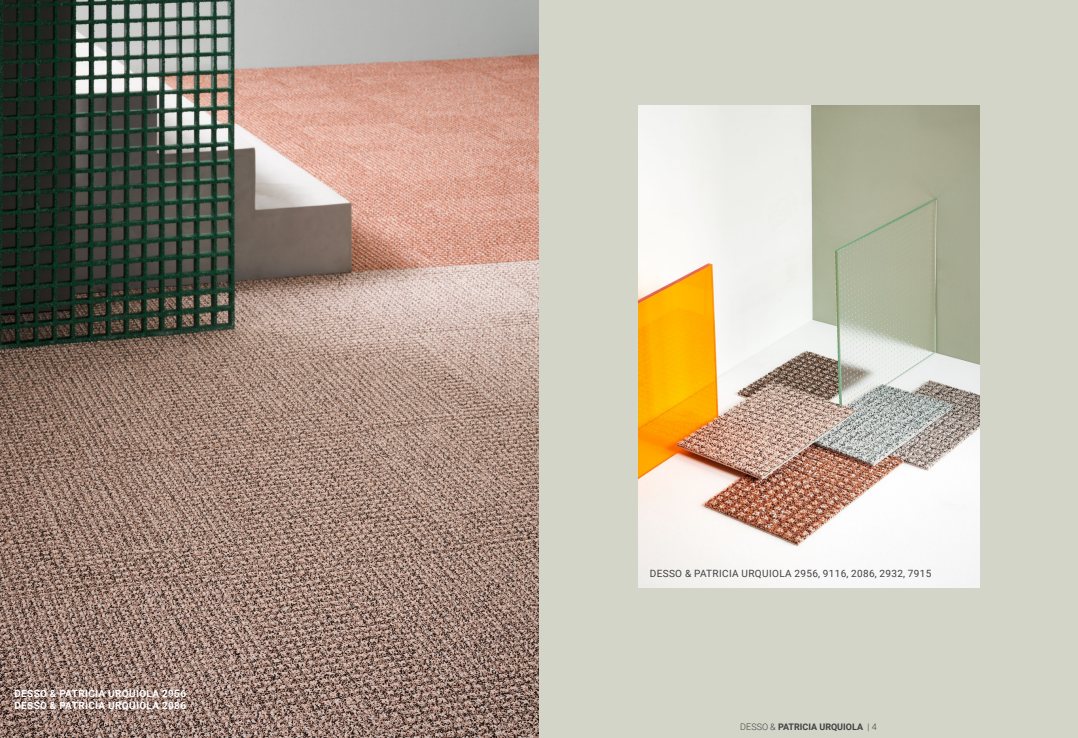
<style>
.page{position:relative;width:1078px;height:738px;background:#fff}
.page>*{position:absolute;margin:0;border:0;box-sizing:border-box;transform-origin:0 0}
.t1{font:700 10px/12px "Roboto";letter-spacing:.035em;color:#fff}
.t2{font:10px "Roboto";letter-spacing:.035em;color:#414042}
.t3{font:700 9px "Roboto";color:#414042}
.s1{font-weight:300}
</style>
<div class="page">
<div style="left:539px;top:0;width:538px;height:737px;background:#d4d5c9"></div>
<img style="left:639px;top:105px;width:340px;height:482px">
<img style="left:0;top:0;width:539px;height:737px">
<p class="t1" style="left:14px;top:686px;width:173px">DESSO &amp; PATRICIA URQUIOLA 2956<br>DESSO &amp; PATRICIA URQUIOLA 2086</p>
<p class="t2" style="left:649px;top:565px;width:283px">DESSO &amp; PATRICIA URQUIOLA 2956, 9116, 2086, 2932, 7915</p>
<p class="t3" style="left:740px;top:719px;width:138px"><span class="s1">DESSO &amp;</span> PATRICIA URQUIOLA <span class="s1">| 4</span></p>
</div>
